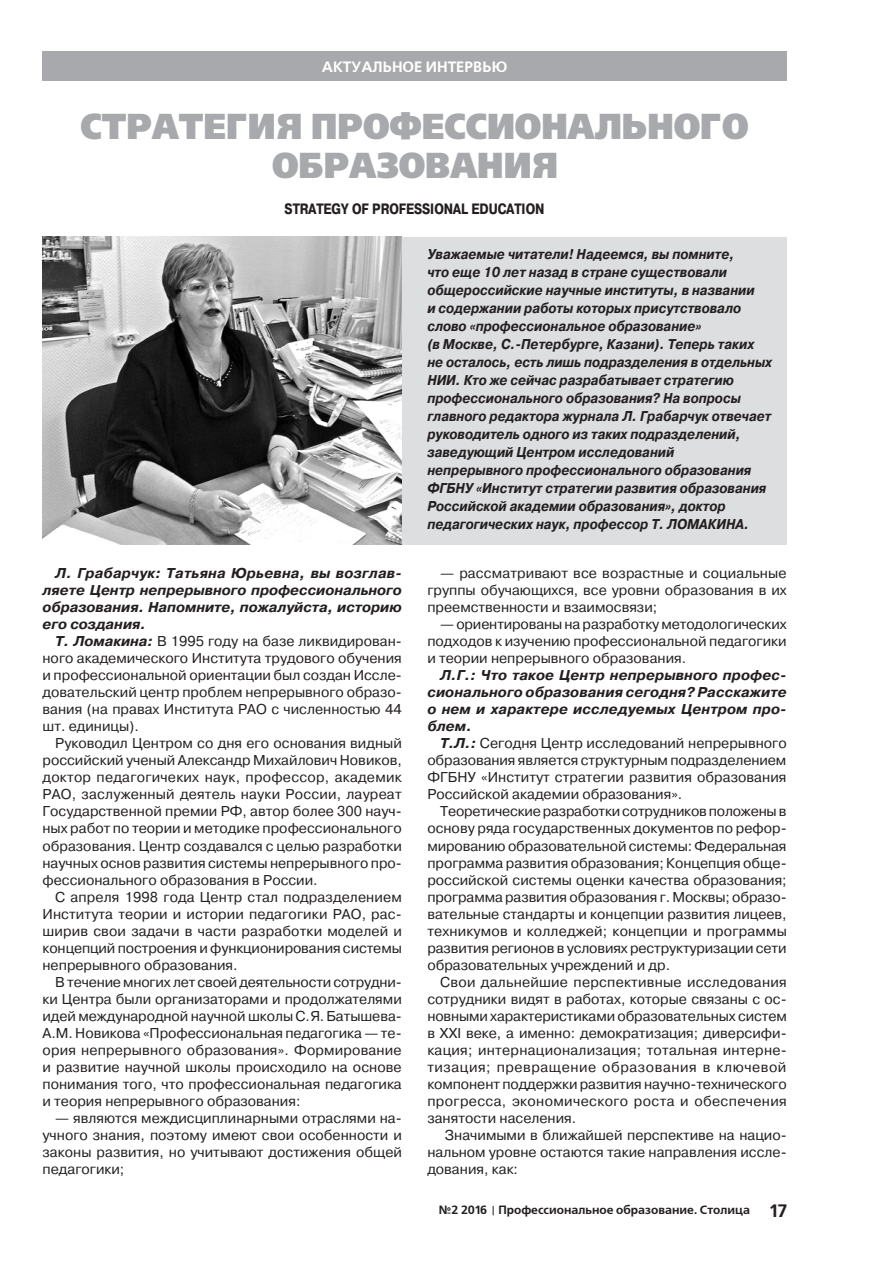
<style>
.page{position:relative;width:893px;height:1263px;background:#fff}
.page>*{position:absolute;margin:0;border:0;box-sizing:border-box;transform-origin:0 0}
.t1{font:36px/39px "Free Set Black C";color:#a8a9ad;text-align:center;scale:.9 1}
.t2{font:700 15px "Pragmatica Cond C";color:#231f20}
.t3{font:700 15px "Free Set C";color:#fff}
.t4{font:14.25px/17px "Pragmatica C";color:#231f20;text-align:justify}
.t5{font:italic 700 14.25px/18px "Pragmatica C";color:#231f20;scale:.9 1}
.t6{font:italic 700 14.25px/17px "Pragmatica C";color:#231f20;text-align:justify}
.t7{font:700 12px "Free Set C";color:#231f20}
.s1{font-weight:700;font-style:italic}
.s2{font-size:18px}
</style>
<div class="page">
<div style="left:43px;top:51px;width:744px;height:30px;background:#a8a9ad"></div>
<div style="left:43px;top:237px;width:744px;height:307px;background:#dddee0"></div>
<img style="left:43px;top:237px;width:359px;height:307px">
<p class="t3" style="left:322px;top:58px;width:187px">Актуальное интервью</p>
<h1 class="t1" style="left:81px;top:107px;width:744px">Стратегия профессионального образования</h1>
<p class="t2" style="left:285px;top:200px;width:261px">STRATEGY OF PROFESSIONAL EDUCATION</p>
<p class="t6" style="left:43px;top:565px;width:361px;text-indent:13px">Л. Грабарчук: Татьяна Юрьевна, вы возглав&shy;ляете Центр непрерывного профессионального образования. Напомните, пожалуйста, историю его создания.</p>
<p class="t4" style="left:43px;top:633px;width:361px;text-indent:13px"><span class="s1">Т. Ломакина:</span> В 1995 году на базе ликвидирован&shy;ного академического И нститута трудового обучения и профессиональной ориентации был создан Иссле&shy;довательский центр проблем непрерывного образо&shy;вания (на правах И нститута РАО с численностью 44 шт. единицы).</p>
<p class="t4" style="left:43px;top:735px;width:361px;text-indent:13px">Руководил Центром со дня его основания видный российский ученый Александр Михайлович Новиков, доктор педагогичеких наук, профессор, академик РАО , заслуженный деятель науки России, лауреат Государственной премии РФ, автор более 300 науч&shy;ных работ по теории и методике профессионального образования. Центр создавался с целью разработки научных основ развития системы непрерывного про&shy;фессионального образования в России.</p>
<p class="t4" style="left:43px;top:888px;width:361px;text-indent:13px">С апреля 1998 года Центр стал подразделением И нститута теории и истории педагогики РАО , рас&shy;ширив свои задачи в части разработки моделей и концепций построения и функционирования системы непрерывного образования.</p>
<p class="t4" style="left:43px;top:973px;width:361px;text-indent:13px">В течение многих лет своей деятельности сотрудни&shy;ки Центра были организаторами и продолжателями идей международной научной школы С.Я. Батышева-А.М. Новикова «Профессиональная педагогика — те&shy;ория непрерывного образования». Формирование и развитие научной школы происходило на основе понимания того, что профессиональная педагогика и теория непрерывного образования:</p>
<p class="t4" style="left:43px;top:1109px;width:361px;text-indent:13px">— являются междисциплинарными отраслями на&shy;учного знания, поэтому имеют свои особенности и законы развития, но учитывают достижения общей педагогики;</p>
<p class="t5" style="left:427px;top:245px;width:384px">Уважаемые читатели! Надеемся, вы помните,<br>что еще 10 лет назад в стране существовали общероссийские научные институты, в названии<br>и содержании работы которых присутствовало слово «профессиональное образование»<br>(в Москве, С.-Петербурге, Казани). Теперь таких не осталось, есть лишь подразделения в отдельных НИИ. Кто же сейчас разрабатывает стратегию профессионального образования? На вопросы главного редактора журнала Л. Грабарчук отвечает руководитель одного из таких подразделений, заведующий Центром исследований непрерывного профессионального образования ФГБНУ «Институт стратегии развития образования Российской академии образования», доктор педагогических наук, профессор Т. Ломакина</p>
<p class="t5" style="left:744px;top:515px;width:7px">.</p>
<p class="t4" style="left:427px;top:565px;width:361px;text-indent:13px">— рассматривают все возрастные и социальные группы обучающихся, все уровни образования в их преемственности и взаимосвязи;</p>
<p class="t4" style="left:427px;top:616px;width:361px;text-indent:13px">— ориентированы на разработку методологических подходов к изучению профессиональной педагогики и теории непрерывного образования.</p>
<p class="t6" style="left:427px;top:667px;width:361px;text-indent:13px">Л.Г.: Что такое Центр непрерывного профес&shy;сионального образования сегодня? Расскажите о нем и характере исследуемых Центром про&shy;блем.</p>
<p class="t4" style="left:427px;top:735px;width:361px;text-indent:13px"><span class="s1">Т.Л.:</span> Сегодня Центр исследований непрерывного образования является структурным подразделением ФГБНУ «И нститут стратегии развития образования Российской академии образования».</p>
<p class="t4" style="left:427px;top:803px;width:361px;text-indent:13px">Теоретические разработки сотрудников положены в основу ряда государственных документов по рефор&shy;мированию образовательной системы: Федеральная программа развития образования; Концепция обще&shy;российской системы оценки качества образования; программа развития образования г. Москвы; образо&shy;вательные стандарты и концепции развития лицеев, техникумов и колледжей; концепции и программы развития регионов в условиях реструктуризации сети образовательных учреждений и др.</p>
<p class="t4" style="left:427px;top:973px;width:361px;text-indent:13px">Свои дальнейшие перспективные исследования сотрудники видят в работах, которые связаны с ос&shy;новными характеристиками образовательных систем в XXI веке, а именно: демократизация; диверсифи&shy;кация; интернационализация; тотальная интерне&shy;тизация; превращение образования в ключевой компонент поддержки развития научно-технического прогресса, экономического роста и обеспечения занятости населения.</p>
<p class="t4" style="left:427px;top:1126px;width:361px;text-indent:17px">Значимыми в ближайшей перспективе на нацио&shy;нальном уровне остаются такие направления иссле&shy;дования, как:</p>
<p class="t7" style="left:439px;top:1203px;width:348px">№2 2016 Профессиональное образование. Столица <span class="s2">17</span></p>
</div>
